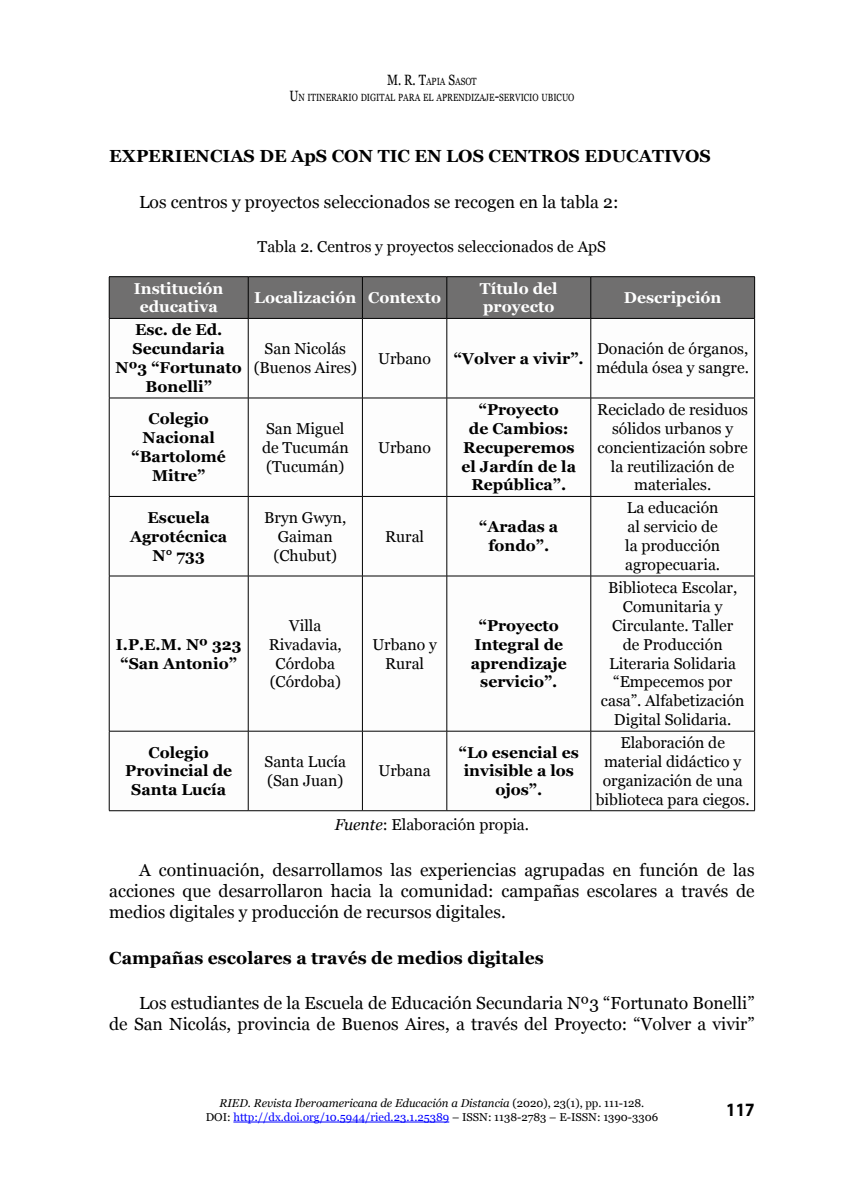
<style>
.page{position:relative;width:844px;height:1191px;background:#fff}
.page>*{position:absolute;margin:0;border:0;box-sizing:border-box;transform-origin:0 0}
.t1{font:700 18.9px "Myriad Pro";color:#000;scale:.9 1}
.Principal{font:17.5px/21px "Georgia";color:#000;text-align:justify}
.Marcad_Subtitulos{font:700 17.5px "Georgia";color:#000}
.Centro{font:15.75px/18.9px "Georgia";color:#000;text-align:center}
.Centro-2{font:700 15.75px/18.9px "Georgia";color:#000;text-align:center}
.Encabezado_blanco{font:700 15.75px/18.9px "Georgia";color:#fff;text-align:center}
.Fuente{font:15.75px "Georgia";color:#000}
.t2{font:11.38px/13.7px "Georgia";color:#000;text-align:center}
.t3{font:10.33px/15.8px "Georgia";color:#000;text-align:center;scale:.8 1}
.s1{font-size:14.88px}
.s2{font-style:italic}
.s3{color:#00f}
</style>
<div class="page">
<div style="left:110px;top:277px;width:644px;height:41px;background:#706f6f"></div>
<svg style="left:110px;top:319px;width:644px;height:491px"></svg>
<hr style="left:109px;top:276px;width:139px;height:1px;background:#000">
<hr style="left:109px;top:277px;width:1px;height:41px;background:#000">
<hr style="left:248px;top:276px;width:114px;height:1px;background:#000">
<hr style="left:248px;top:277px;width:1px;height:41px;background:#000">
<hr style="left:362px;top:276px;width:84px;height:1px;background:#000">
<hr style="left:362px;top:277px;width:1px;height:41px;background:#000">
<hr style="left:446px;top:276px;width:144px;height:1px;background:#000">
<hr style="left:446px;top:277px;width:1px;height:41px;background:#000">
<hr style="left:590px;top:276px;width:164px;height:1px;background:#000">
<hr style="left:590px;top:277px;width:1px;height:41px;background:#000">
<hr style="left:754px;top:277px;width:1px;height:41px;background:#000">
<hr style="left:109px;top:318px;width:139px;height:1px;background:#000">
<hr style="left:109px;top:319px;width:1px;height:79px;background:#000">
<hr style="left:248px;top:318px;width:114px;height:1px;background:#000">
<hr style="left:248px;top:319px;width:1px;height:79px;background:#000">
<hr style="left:362px;top:318px;width:84px;height:1px;background:#000">
<hr style="left:362px;top:319px;width:1px;height:79px;background:#000">
<hr style="left:446px;top:318px;width:144px;height:1px;background:#000">
<hr style="left:446px;top:319px;width:1px;height:79px;background:#000">
<hr style="left:590px;top:318px;width:164px;height:1px;background:#000">
<hr style="left:590px;top:319px;width:1px;height:79px;background:#000">
<hr style="left:754px;top:319px;width:1px;height:79px;background:#000">
<hr style="left:109px;top:398px;width:139px;height:1px;background:#000">
<hr style="left:109px;top:398px;width:1px;height:98px;background:#000">
<hr style="left:248px;top:398px;width:114px;height:1px;background:#000">
<hr style="left:248px;top:398px;width:1px;height:98px;background:#000">
<hr style="left:362px;top:398px;width:84px;height:1px;background:#000">
<hr style="left:362px;top:398px;width:1px;height:98px;background:#000">
<hr style="left:446px;top:398px;width:144px;height:1px;background:#000">
<hr style="left:446px;top:398px;width:1px;height:98px;background:#000">
<hr style="left:590px;top:398px;width:164px;height:1px;background:#000">
<hr style="left:590px;top:398px;width:1px;height:98px;background:#000">
<hr style="left:754px;top:398px;width:1px;height:98px;background:#000">
<hr style="left:109px;top:496px;width:139px;height:1px;background:#000">
<hr style="left:109px;top:496px;width:1px;height:80px;background:#000">
<hr style="left:248px;top:496px;width:114px;height:1px;background:#000">
<hr style="left:248px;top:496px;width:1px;height:80px;background:#000">
<hr style="left:362px;top:496px;width:84px;height:1px;background:#000">
<hr style="left:362px;top:496px;width:1px;height:80px;background:#000">
<hr style="left:446px;top:496px;width:144px;height:1px;background:#000">
<hr style="left:446px;top:496px;width:1px;height:80px;background:#000">
<hr style="left:590px;top:496px;width:164px;height:1px;background:#000">
<hr style="left:590px;top:496px;width:1px;height:80px;background:#000">
<hr style="left:754px;top:496px;width:1px;height:80px;background:#000">
<hr style="left:109px;top:575px;width:139px;height:1px;background:#000">
<hr style="left:109px;top:576px;width:1px;height:155px;background:#000">
<hr style="left:248px;top:575px;width:114px;height:1px;background:#000">
<hr style="left:248px;top:576px;width:1px;height:155px;background:#000">
<hr style="left:362px;top:575px;width:84px;height:1px;background:#000">
<hr style="left:362px;top:576px;width:1px;height:155px;background:#000">
<hr style="left:446px;top:575px;width:144px;height:1px;background:#000">
<hr style="left:446px;top:576px;width:1px;height:155px;background:#000">
<hr style="left:590px;top:575px;width:164px;height:1px;background:#000">
<hr style="left:590px;top:576px;width:1px;height:155px;background:#000">
<hr style="left:754px;top:576px;width:1px;height:155px;background:#000">
<hr style="left:109px;top:731px;width:139px;height:1px;background:#000">
<hr style="left:109px;top:731px;width:1px;height:79px;background:#000">
<hr style="left:248px;top:731px;width:114px;height:1px;background:#000">
<hr style="left:248px;top:731px;width:1px;height:79px;background:#000">
<hr style="left:362px;top:731px;width:84px;height:1px;background:#000">
<hr style="left:362px;top:731px;width:1px;height:79px;background:#000">
<hr style="left:446px;top:731px;width:144px;height:1px;background:#000">
<hr style="left:446px;top:731px;width:1px;height:79px;background:#000">
<hr style="left:590px;top:731px;width:164px;height:1px;background:#000">
<hr style="left:590px;top:731px;width:1px;height:79px;background:#000">
<hr style="left:754px;top:731px;width:1px;height:79px;background:#000">
<hr style="left:109px;top:810px;width:139px;height:1px;background:#000">
<hr style="left:248px;top:810px;width:114px;height:1px;background:#000">
<hr style="left:362px;top:810px;width:84px;height:1px;background:#000">
<hr style="left:446px;top:810px;width:144px;height:1px;background:#000">
<hr style="left:590px;top:810px;width:164px;height:1px;background:#000">
<hr style="left:233px;top:1121px;width:216px;height:1px;background:#00f">
<p class="t3" style="left:289px;top:73px;width:358px"><span class="s1">M. R. T</span>APIA <span class="s1">S</span>ASOT<br><span class="s1">U</span>N ITINERARIO DIGITAL PARA EL APRENDIZAJE<span class="s1">-</span>SERVICIO UBICUO</p>
<p class="Marcad_Subtitulos" style="left:109px;top:143px;width:603px">EXPERIENCIAS DE ApS CON TIC EN LOS CENTROS EDUCATIVOS</p>
<p class="Principal" style="left:139px;top:191px;width:481px">Los centros y proyectos seleccionados se recogen en la tabla 2:</p>
<p class="Centro" style="left:257px;top:236px;width:350px">Tabla 2. Centros y proyectos seleccionados de ApS</p>
<p class="Encabezado_blanco" style="left:134px;top:278px;width:91px">Institución educativa</p>
<p class="Encabezado_blanco" style="left:254px;top:287px;width:104px">Localización</p>
<p class="Encabezado_blanco" style="left:368px;top:287px;width:74px">Contexto</p>
<p class="Encabezado_blanco" style="left:480px;top:278px;width:79px;text-align:left">Título del proyecto</p>
<p class="Encabezado_blanco" style="left:623px;top:287px;width:99px">Descripción</p>
<h1 class="Centro-2" style="left:116px;top:319px;width:128px">Esc. de Ed.<br>Secundaria<br>Nº3 “Fortunato<br>Bonelli”</h1>
<h1 class="Centro" style="left:253px;top:339px;width:105px">San Nicolás (Buenos Aires)</h1>
<h1 class="Centro" style="left:378px;top:348px;width:54px">Urbano</h1>
<h1 class="Centro-2" style="left:454px;top:348px;width:131px">“Volver a vivir”.</h1>
<h1 class="Centro" style="left:596px;top:339px;width:154px;text-align:left">Donación de órganos, médula ósea y sangre.</h1>
<h1 class="Centro-2" style="left:131px;top:408px;width:96px">Colegio<br>Nacional “Bartolomé<br>Mitre”</h1>
<h1 class="Centro" style="left:262px;top:418px;width:88px;text-align:left">San Miguel de Tucumán (Tucumán)</h1>
<h1 class="Centro-2" style="left:130px;top:507px;width:99px">Escuela<br>Agrotécnica</h1>
<h1 class="Centro-2" style="left:152px;top:545px;width:54px">N° 733</h1>
<h1 class="Centro-2" style="left:116px;top:634px;width:127px;text-align:left">I.P.E.M. Nº 323 “San Antonio”</h1>
<h1 class="Centro" style="left:264px;top:507px;width:83px">Bryn Gwyn,<br>Gaiman (Chubut)</h1>
<h1 class="Centro" style="left:269px;top:615px;width:75px">Villa<br>Rivadavia,<br>Córdoba (Córdoba)</h1>
<h1 class="Centro" style="left:378px;top:437px;width:54px">Urbano</h1>
<h1 class="Centro-2" style="left:461px;top:399px;width:116px">“Proyecto<br>de Cambios:<br>Recuperemos el Jardín de la<br>República”.</h1>
<h1 class="Centro" style="left:597px;top:399px;width:152px">Reciclado de residuos sólidos urbanos y concientización sobre la reutilización de materiales.</h1>
<h1 class="Centro" style="left:385px;top:526px;width:41px">Rural</h1>
<h1 class="Centro-2" style="left:479px;top:516px;width:80px">“Aradas a fondo”.</h1>
<h1 class="Centro" style="left:372px;top:634px;width:66px">Urbano y<br>Rural</h1>
<h1 class="Centro-2" style="left:470px;top:615px;width:97px">“Proyecto<br>Integral de aprendizaje servicio”.</h1>
<h1 class="Centro" style="left:625px;top:498px;width:96px;text-align:left">La educación al servicio de la producción agropecuaria.</h1>
<h1 class="Centro" style="left:600px;top:577px;width:145px">Biblioteca Escolar,<br>Comunitaria y<br>Circulante. Taller<br>de Producción<br>Literaria Solidaria “Empecemos por casa”. Alfabetización<br>Digital Solidaria.</h1>
<h1 class="Centro-2" style="left:459px;top:742px;width:121px">“Lo esencial es invisible a los ojos”.</h1>
<h1 class="Centro" style="left:595px;top:732px;width:155px">Elaboración de material didáctico y organización de una biblioteca para ciegos.</h1>
<h1 class="Fuente" style="left:334px;top:813px;width:196px"><span class="s2">Fuente</span>: Elaboración propia.</h1>
<p class="Principal" style="left:109px;top:858px;width:646px;text-indent:30px">A continuación, desarrollamos las experiencias agrupadas en función de las acciones que desarrollaron hacia la comunidad: campañas escolares a través de medios digitales y producción de recursos digitales.</p>
<p class="Marcad_Subtitulos" style="left:109px;top:944px;width:436px">Campañas escolares a través de medios digitales</p>
<p class="Principal" style="left:109px;top:992px;width:646px;text-align:right">Los estudiantes de la Escuela de Educación Secundaria Nº3 “Fortunato Bonelli”<br>de San Nicolás, provincia de Buenos Aires, a través del Proyecto: “Volver a vivir”</p>
<h1 class="Centro-2" style="left:125px;top:742px;width:108px">Colegio<br>Provincial de<br>Santa Lucía</h1>
<h1 class="Centro" style="left:264px;top:751px;width:83px;text-align:left">Santa Lucía (San Juan)</h1>
<h1 class="Centro" style="left:378px;top:761px;width:54px">Urbana</h1>
<p class="t2" style="left:206px;top:1096px;width:454px"><span class="s2">RIED. Revista Iberoamericana de Educación a Distancia</span> (2020), 23(1), pp. 111-128.<br>DOI: <span class="s3">http://dx.doi.org/10.5944/ried.23.1.25389</span> – ISSN: 1138-2783 – E-ISSN: 1390-3306</p>
<p class="t1" style="left:726px;top:1097px;width:33px">117</p>
</div>
